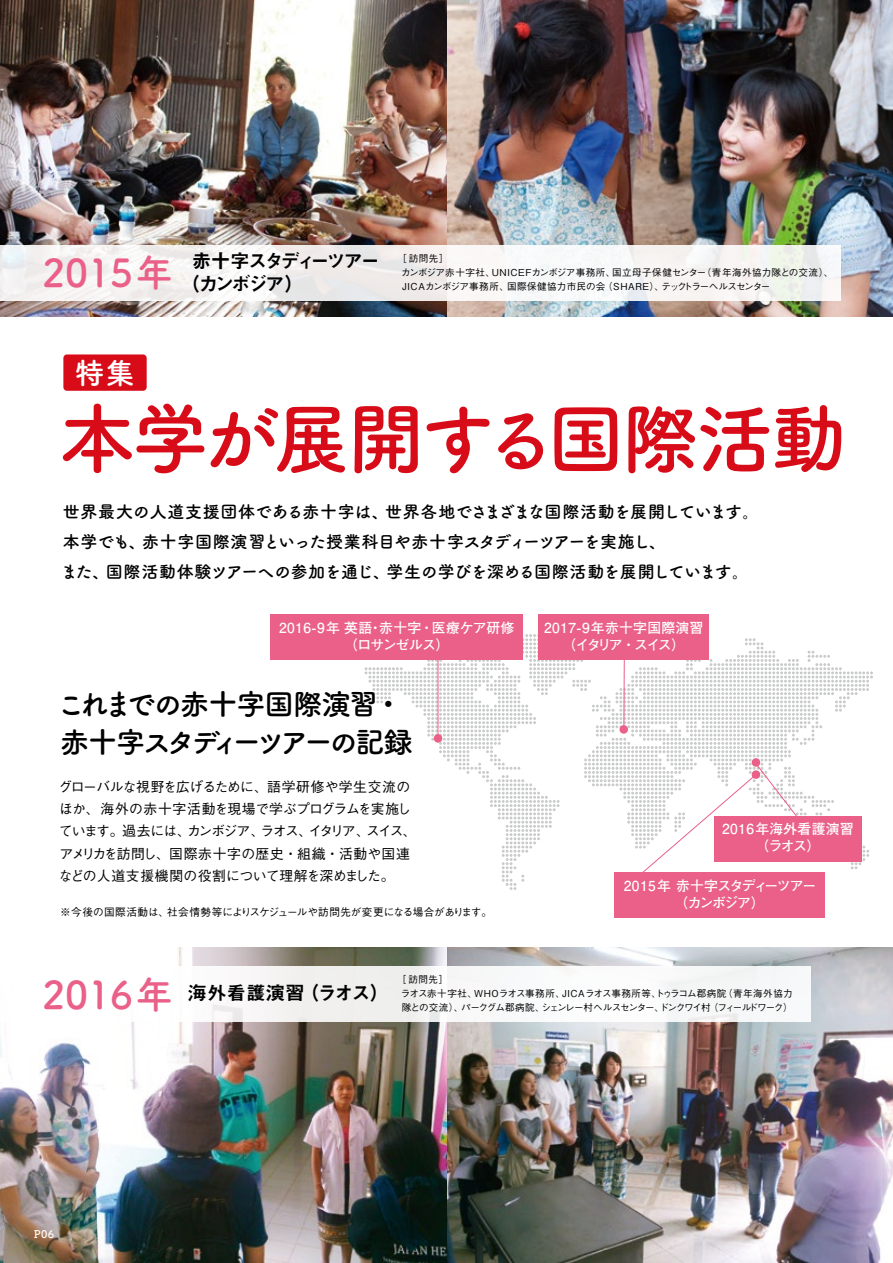
<style>
.page{position:relative;width:893px;height:1263px;background:#fff}
.page>*{position:absolute;margin:0;border:0;box-sizing:border-box;transform-origin:0 0}
.t1{font:700 77.55px "Tsuku A Rd Gothic";letter-spacing:-.06em;color:#d80c18}
.t2{font:700 38.25px "Tsuku A Rd Gothic";letter-spacing:-.01em;color:#ea6088}
.t3{font:700 29.7px "Tsuku A Rd Gothic";color:#fff}
.t4{font:700 29.25px/37.7px "Tsuku A Rd Gothic";letter-spacing:-.095em;color:#000}
.t5{font:19.2px/23.4px "Midashi Go Pro MB31";letter-spacing:-.11em;color:#000}
.t6{font:19.2px "Midashi Go Pro MB31";letter-spacing:.02em;color:#000}
.t7{font:700 16.95px/29.7px "Tsuku B Rd Gothic";letter-spacing:-.01em;color:#000}
.t8{font:500 13.8px/22.4px "Gothic BBB Pro";letter-spacing:-.03em;color:#000}
.t9{font:700 13.8px/17px "Futo Go B101 Pro";letter-spacing:.02em;color:#fff;text-align:center}
.t10{font:700 13.8px/17px "Futo Go B101 Pro";letter-spacing:-.08em;color:#fff;text-align:center}
.t11{font:500 10.65px "Gothic BBB Pro";letter-spacing:-.015em;color:#000}
.t12{font:700 10.65px "Tsuku B Rd Gothic";color:#fff}
.t13{font:500 9.6px/13.8px "Gothic BBB Pro";letter-spacing:.02em;color:#000}
.t14{font:500 9.6px/13.8px "Gothic BBB Pro";letter-spacing:-.05em;color:#000}
.s1{font-family:"Tsuku A Rd Gothic";font-weight:700;font-size:38.25px;color:#ea6088}
</style>
<div class="page">
<div style="left:63px;top:354px;width:84px;height:37px;background:#d80c18;border-radius:4px"></div>
<img style="left:0;top:0;width:893px;height:316px">
<img style="left:0;top:947px;width:893px;height:316px">
<svg style="left:361px;top:630px;width:512px;height:260px"></svg>
<div style="left:0;top:245px;width:840px;height:55px;background:linear-gradient(to right,#f3f1f0,#f5f5f3)"></div>
<div style="left:0;top:966px;width:811px;height:56px;background:#fff"></div>
<hr style="left:438px;top:635px;width:1px;height:103px;background:#ea6088">
<div style="left:614px;top:872px;width:211px;height:46px;background:#ea6088"></div>
<div style="left:714px;top:816px;width:148px;height:45px;background:#ea6088"></div>
<div style="left:539px;top:614px;width:170px;height:45px;background:#ea6088"></div>
<div style="left:270px;top:614px;width:253px;height:45px;background:#ea6088"></div>
<h2 class="t2" style="left:43px;top:243px;width:132px">2015年</h2>
<h3 class="t5" style="left:181px;top:247px;width:201px;text-indent:11px">赤十字スタディーツアー（カンボジア）</h3>
<p class="t13" style="left:401px;top:251px;width:434px;text-indent:-4px">［訪問先］<br>カンボジア赤十字社、UNICEFカンボジア事務所、国立母子保健センター（青年海外協力隊との交流）、<br>JICAカンボジア事務所、国際保健協力市民の会（SHARE）、テックトラーヘルスセンター</p>
<h3 class="t3" style="left:75px;top:350px;width:62px">特集</h3>
<h1 class="t1" style="left:59px;top:378px;width:791px">本学が展開する国際活動</h1>
<p class="t7" style="left:61px;top:496px;width:700px">世界最大の人道支援団体である赤十字は、世界各地でさまざまな国際活動を展開しています。本学でも、赤十字国際演習といった授業科目や赤十字スタディーツアーを実施し、<br>また、国際活動体験ツアーへの参加を通じ、学生の学びを深める国際活動を展開しています。</p>
<p class="t9" style="left:279px;top:618px;width:237px">2016-9年英語・赤十字・医療ケア研修（ロサンゼルス）</p>
<h3 class="t4" style="left:57px;top:684px;width:358px">これまでの赤十字国際演習・赤十字スタディーツアーの記録</h3>
<p class="t8" style="left:58px;top:773px;width:360px">グローバルな視野を広げるために、語学研修や学生交流のほか、海外の赤十字活動を現場で学ぶプログラムを実施しています。過去には、カンボジア、ラオス、イタリア、スイス、アメリカを訪問し、国際赤十字の歴史・組織・活動や国連などの人道支援機関の役割について理解を深めました。</p>
<p class="t11" style="left:60px;top:904px;width:433px">※今後の国際活動は、社会情勢等によりスケジュールや訪問先が変更になる場合があります。</p>
<p class="t9" style="left:544px;top:618px;width:161px">2017-9年赤十字国際演習（イタリア・スイス）</p>
<p class="t9" style="left:722px;top:819px;width:133px">2016年海外看護演習（ラオス）</p>
<p class="t10" style="left:624px;top:875px;width:194px">2015年 赤十字スタディーツアー（カンボジア）</p>
<h3 class="t6" style="left:43px;top:977px;width:348px"><span class="s1">2016年</span> 海外看護演習（ラオス）</h3>
<p class="t14" style="left:401px;top:971px;width:393px;text-indent:-4px">［訪問先］<br>ラオス赤十字社、WHOラオス事務所、JICAラオス事務所等、トゥラコム郡病院（青年海外協力隊との交流）、パークグム郡病院、シェンレー村ヘルスセンター、ドンクワイ村（フィールドワーク）</p>
<p class="t12" style="left:34px;top:1226px;width:22px">P06</p>
</div>
